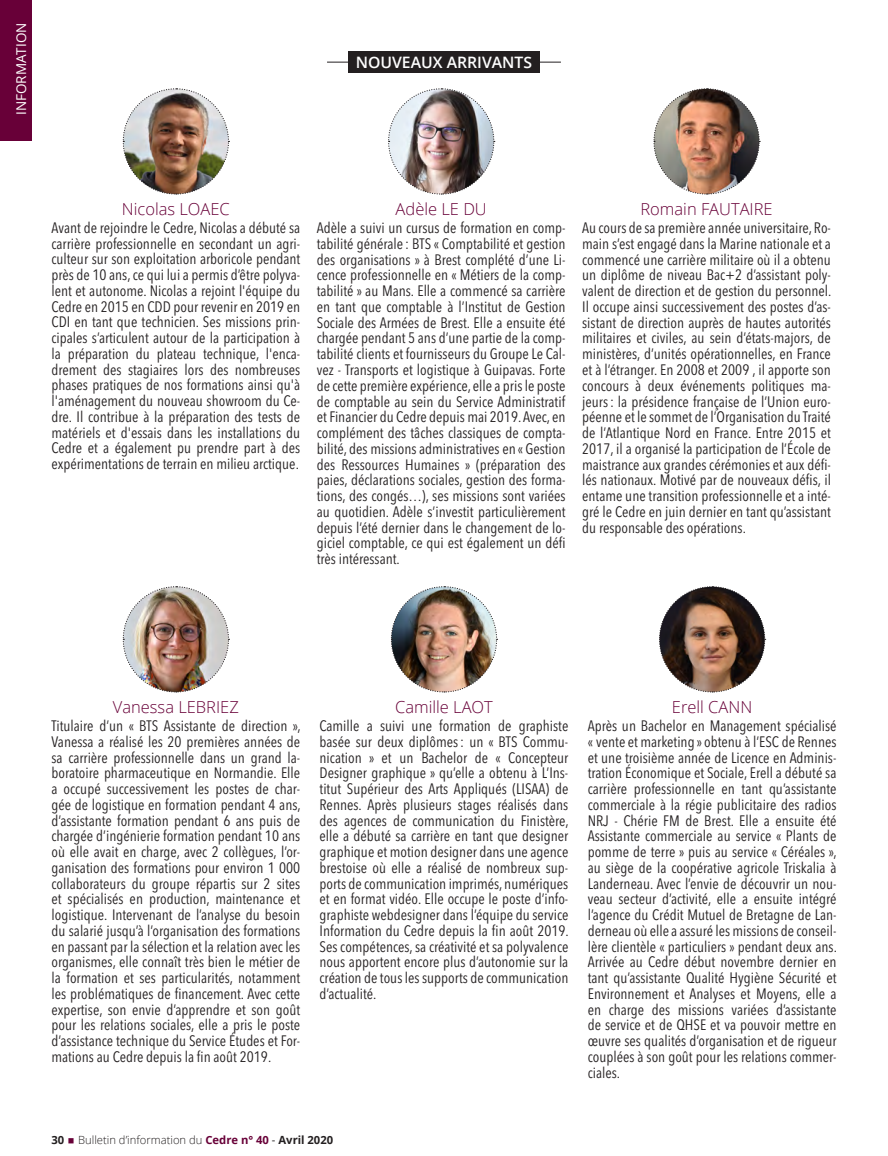
<style>
.page{position:relative;width:888px;height:1156px;background:#fff}
.page>*{position:absolute;margin:0;border:0;box-sizing:border-box;transform-origin:0 0}
.t1{font:300 16.5px "Open Sans";color:#680038}
.t2{font:600 15.75px "Open Sans";color:#fff}
.t3{font:condensed 15px/15.8px "Avenir Next LT Pro";color:#231f20;text-align:justify}
.t4{font:13.5px "Open Sans";color:#fff}
.t5{font:300 11.25px "Open Sans";color:#231f20}
.s1{font-weight:700}
.s2{font-family:"Calibri";font-weight:400;font-size:22.5px;color:#680038}
.s3{font-weight:700;color:#680038}
.s4{font-weight:400}
</style>
<div class="page">
<div style="left:0;top:0;width:31px;height:140px;background:#680038"></div>
<img style="left:653px;top:88px;width:107px;height:107px">
<img style="left:659px;top:586px;width:107px;height:107px">
<img style="left:122px;top:586px;width:108px;height:107px">
<img style="left:122px;top:88px;width:108px;height:107px">
<img style="left:388px;top:88px;width:107px;height:107px">
<img style="left:390px;top:586px;width:108px;height:107px">
<hr style="left:327px;top:62px;width:234px;height:1px;background:#231f20">
<div style="left:348px;top:51px;width:192px;height:22px;background:#231f20"></div>
<p class="t4" style="left:12px;top:115px;width:94px;rotate:-90deg">INFORMATION</p>
<p class="t2" style="left:356px;top:52px;width:178px">NOUVEAUX ARRIVANTS</p>
<p class="t1" style="left:122px;top:198px;width:109px">Nicolas LOAEC</p>
<p class="t3" style="left:51px;top:220px;width:250px">Avant de rejoindre le Cedre, Nicolas a débuté sa carrière professionnelle en secondant un agri&shy;culteur sur son exploitation arboricole pendant près de 10 ans, ce qui lui a permis d’être polyva&shy;lent et autonome. Nicolas a rejoint l'équipe du Cedre en 2015 en CDD pour revenir en 2019 en CDI en tant que technicien. Ses missions prin&shy;cipales s’articulent autour de la participation à la préparation du plateau technique, l'enca&shy;drement des stagiaires lors des nombreuses phases pratiques de nos formations ainsi qu'à l'aménagement du nouveau showroom du Ce&shy;dre. Il contribue à la préparation des tests de matériels et d'essais dans les installations du Cedre et a également pu prendre part à des expérimentations de terrain en milieu arctique.</p>
<p class="t1" style="left:396px;top:198px;width:93px">Adèle LE DU</p>
<p class="t3" style="left:317px;top:220px;width:250px">Adèle a suivi un cursus de formation en comp&shy;tabilité générale : BTS « Comptabilité et gestion des organisations » à Brest complété d’une Li&shy;cence professionnelle en « Métiers de la comp&shy;tabilité » au Mans. Elle a commencé sa carrière en tant que comptable à l’Institut de Gestion Sociale des Armées de Brest. Elle a ensuite été chargée pendant 5 ans d’une partie de la comp&shy;tabilité clients et fournisseurs du Groupe Le Cal&shy;vez - Transports et logistique à Guipavas. Forte de cette première expérience, elle a pris le poste de comptable au sein du Service Administratif et Financier du Cedre depuis mai 2019. Avec, en complément des tâches classiques de compta&shy;bilité, des missions administratives en « Gestion des Ressources Humaines » (préparation des paies, déclarations sociales, gestion des forma&shy;tions, des congés…), ses missions sont variées au quotidien. Adèle s’investit particulièrement depuis l’été dernier dans le changement de lo&shy;giciel comptable, ce qui est également un défi très intéressant.</p>
<p class="t1" style="left:640px;top:198px;width:134px">Romain FAUTAIRE</p>
<p class="t3" style="left:582px;top:220px;width:251px">Au cours de sa première année universitaire, Ro&shy;main s’est engagé dans la Marine nationale et a commencé une carrière militaire où il a obtenu un diplôme de niveau Bac+2 d’assistant poly&shy;valent de direction et de gestion du personnel.<br>Il occupe ainsi successivement des postes d’as&shy;sistant de direction auprès de hautes autorités militaires et civiles, au sein d’états-majors, de ministères, d’unités opérationnelles, en France et à l’étranger. En 2008 et 2009 , il apporte son concours à deux événements politiques ma&shy;jeurs: la présidence française de l’Union euro&shy;péenne et le sommet de l’Organisation du Traité de l’Atlantique Nord en France. Entre 2015 et 2017, il a organisé la participation de l’École de maistrance aux grandes cérémonies et aux défi&shy;lés nationaux. Motivé par de nouveaux défis, il entame une transition professionnelle et a inté&shy;gré le Cedre en juin dernier en tant qu’assistant du responsable des opérations.</p>
<p class="t1" style="left:113px;top:696px;width:127px">Vanessa LEBRIEZ</p>
<p class="t3" style="left:51px;top:718px;width:251px">Titulaire d’un « BTS Assistante de direction », Vanessa a réalisé les 20 premières années de sa carrière professionnelle dans un grand la&shy;boratoire pharmaceutique en Normandie. Elle a occupé successivement les postes de char&shy;gée de logistique en formation pendant 4 ans, d’assistante formation pendant 6 ans puis de chargée d’ingénierie formation pendant 10 ans où elle avait en charge, avec 2 collègues, l’or&shy;ganisation des formations pour environ 1 000 collaborateurs du groupe répartis sur 2 sites et spécialisés en production, maintenance et logistique. Intervenant de l’analyse du besoin du salarié jusqu’à l’organisation des formations en passant par la sélection et la relation avec les organismes, elle connaît très bien le métier de la formation et ses particularités, notamment les problématiques de financement. Avec cette expertise, son envie d’apprendre et son goût pour les relations sociales, elle a pris le poste d’assistance technique du Service Études et For&shy;mations au Cedre depuis la fin août 2019.</p>
<p class="t1" style="left:395px;top:696px;width:99px">Camille LAOT</p>
<p class="t3" style="left:320px;top:718px;width:251px">Camille a suivi une formation de graphiste basée sur deux diplômes: un « BTS Commu&shy;nication » et un Bachelor de « Concepteur Designer graphique » qu’elle a obtenu à L’Ins&shy;titut Supérieur des Arts Appliqués (LISAA) de Rennes. Après plusieurs stages réalisés dans des agences de communication du Finistère, elle a débuté sa carrière en tant que designer graphique et motion designer dans une agence brestoise où elle a réalisé de nombreux sup&shy;ports de communication imprimés, numériques et en format vidéo. Elle occupe le poste d’info&shy;graphiste webdesigner dans l’équipe du service Information du Cedre depuis la fin août 2019.<br>Ses compétences, sa créativité et sa polyvalence nous apportent encore plus d’autonomie sur la création de tous les supports de communication d’actualité.</p>
<p class="t1" style="left:672px;top:696px;width:82px">Erell CANN</p>
<p class="t3" style="left:588px;top:718px;width:251px">Après un Bachelor en Management spécialisé « vente et marketing » obtenu à l’ESC de Rennes et une troisième année de Licence en Adminis&shy;tration Économique et Sociale, Erell a débuté sa carrière professionnelle en tant qu’assistante commerciale à la régie publicitaire des radios NRJ - Chérie FM de Brest. Elle a ensuite été Assistante commerciale au service « Plants de pomme de terre » puis au service « Céréales », au siège de la coopérative agricole Triskalia à Landerneau. Avec l’envie de découvrir un nou&shy;veau secteur d’activité, elle a ensuite intégré l’agence du Crédit Mutuel de Bretagne de Lan&shy;derneau où elle a assuré les missions de conseil&shy;lère clientèle « particuliers » pendant deux ans.<br>Arrivée au Cedre début novembre dernier en tant qu’assistante Qualité Hygiène Sécurité et Environnement et Analyses et Moyens, elle a en charge des missions variées d’assistante de service et de QHSE et va pouvoir mettre en œuvre ses qualités d’organisation et de rigueur couplées à son goût pour les relations commer&shy;ciales.</p>
<p class="t5" style="left:51px;top:1132px;width:283px"><span class="s1">30</span> <span class="s2">▪</span> Bulletin d’information du <span class="s3">Cedre n° 40</span> <span class="s4">-</span> <span class="s1">Avril 2020</span></p>
</div>
